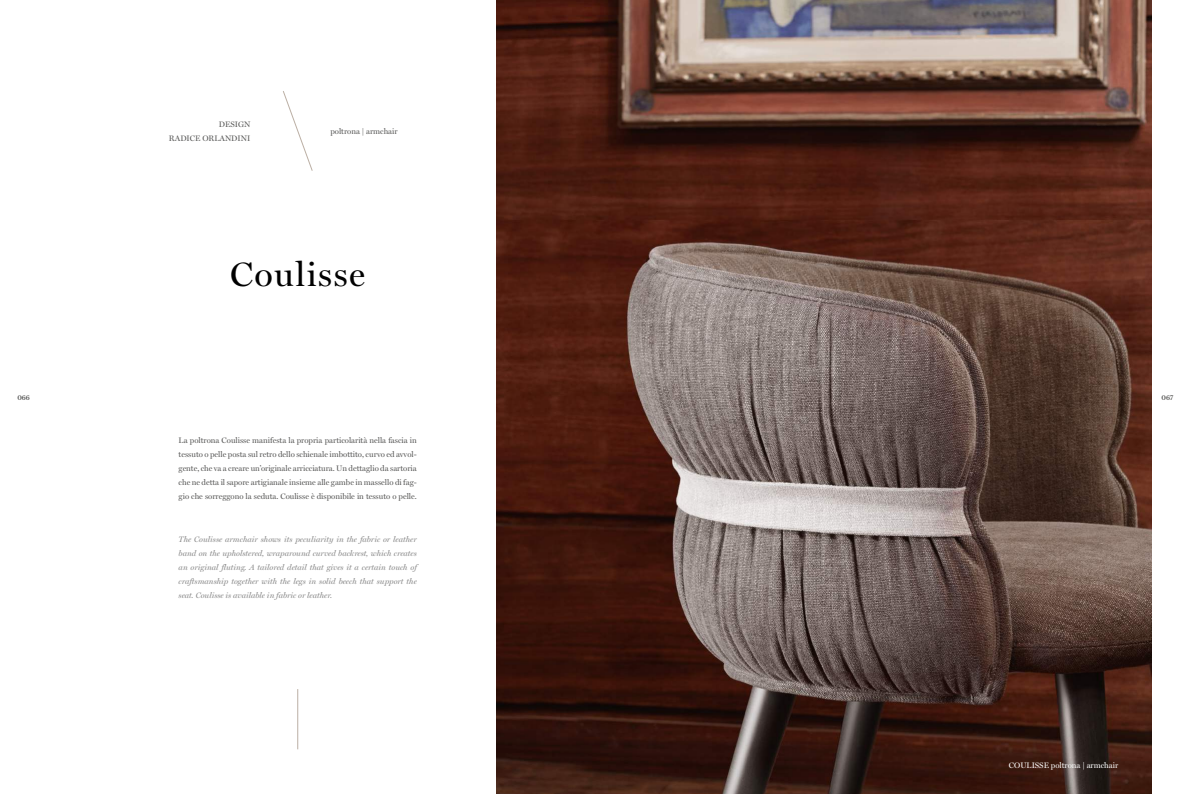
<style>
.page{position:relative;width:1191px;height:794px;background:#fff}
.page>*{position:absolute;margin:0;border:0;box-sizing:border-box;transform-origin:0 0}
.t1{font:34px "Miller Display";letter-spacing:.04em;color:#000}
.t2{font:8px/14px "Miller Display";color:#575756;text-align:justify}
.t3{font:italic 8px/14px "Miller Display";color:#878787;text-align:justify}
.t4{font:8px "Miller Display";color:#fff}
.t5{font:700 6px "Libre Baskerville";color:#575756}
</style>
<div class="page">
<hr style="left:297px;top:689px;width:1px;height:60px;background:#bbafa4">
<img style="left:496px;top:0;width:655px;height:794px">
<svg style="left:283px;top:91px;width:30px;height:80px"></svg>
<p class="t2" style="left:169px;top:117px;width:83px;text-align:right">DESIGN<br>RADICE ORLANDINI</p>
<p class="t2" style="left:330px;top:124px;width:69px">poltrona | armchair</p>
<h1 class="t1" style="left:230px;top:254px;width:137px">Coulisse</h1>
<p class="t5" style="left:17px;top:394px;width:14px">066</p>
<p class="t5" style="left:1161px;top:394px;width:13px">067</p>
<p class="t2" style="left:179px;top:433px;width:240px">La poltrona Coulisse manifesta la propria particolarità nella fascia in tessuto o pelle posta sul retro dello schienale imbottito, curvo ed avvol&shy;gente, che va a creare un’originale arricciatura. Un dettaglio da sartoria che ne detta il sapore artigianale insieme alle gambe in massello di fag&shy;gio che sorreggono la seduta. Coulisse è disponibile in tessuto o pelle.</p>
<p class="t3" style="left:179px;top:532px;width:240px">The Coulisse armchair shows its peculiarity in the fabric or leather band on the upholstered, wraparound curved backrest, which creates an original fluting. A tailored detail that gives it a certain touch of craftsmanship together with the legs in solid beech that support the seat. Coulisse is available in fabric or leather.</p>
<p class="t4" style="left:1009px;top:761px;width:111px">COULISSE poltrona | armchair</p>
</div>
